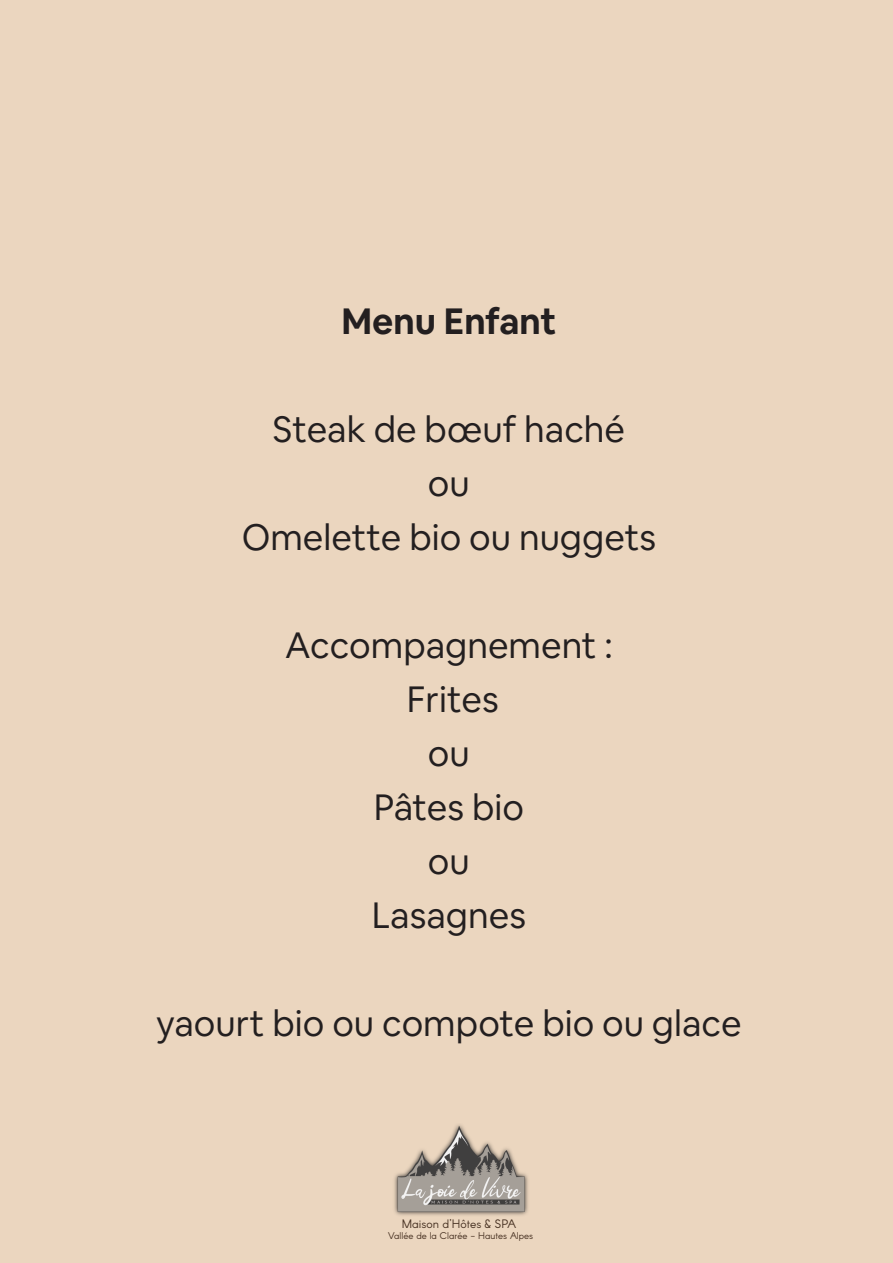
<style>
.page{position:relative;width:893px;height:1263px;background:#ebd6bf}
.page>*{position:absolute;margin:0;border:0;box-sizing:border-box;transform-origin:0 0}
.t1{font:36px/54px "Airbnb Cereal App";color:#231f20;text-align:center}
.t2{font:700 36px "Airbnb Cereal App";color:#231f20}
.t3{font:12px "Arcon";color:#463021}
.t4{font:9.6px "Arcon";color:#463021}
</style>
<div class="page">
<img style="left:394px;top:1124px;width:134px;height:92px">
<p class="t2" style="left:342px;top:298px;width:216px">Menu Enfant</p>
<p class="t1" style="left:242px;top:402px;width:416px">Steak de bœuf haché<br>ou<br>Omelette bio ou nuggets</p>
<p class="t1" style="left:285px;top:618px;width:329px">Accompagnement :<br>Frites<br>ou<br>Pâtes bio<br>ou<br>Lasagnes</p>
<p class="t1" style="left:156px;top:996px;width:587px">yaourt bio ou compote bio ou glace</p>
<p class="t3" style="left:402px;top:1218px;width:116px">Maison d'Hôtes &amp; SPA</p>
<p class="t4" style="left:388px;top:1231px;width:146px">Vallée de la Clarée - Hautes Alpes</p>
</div>
